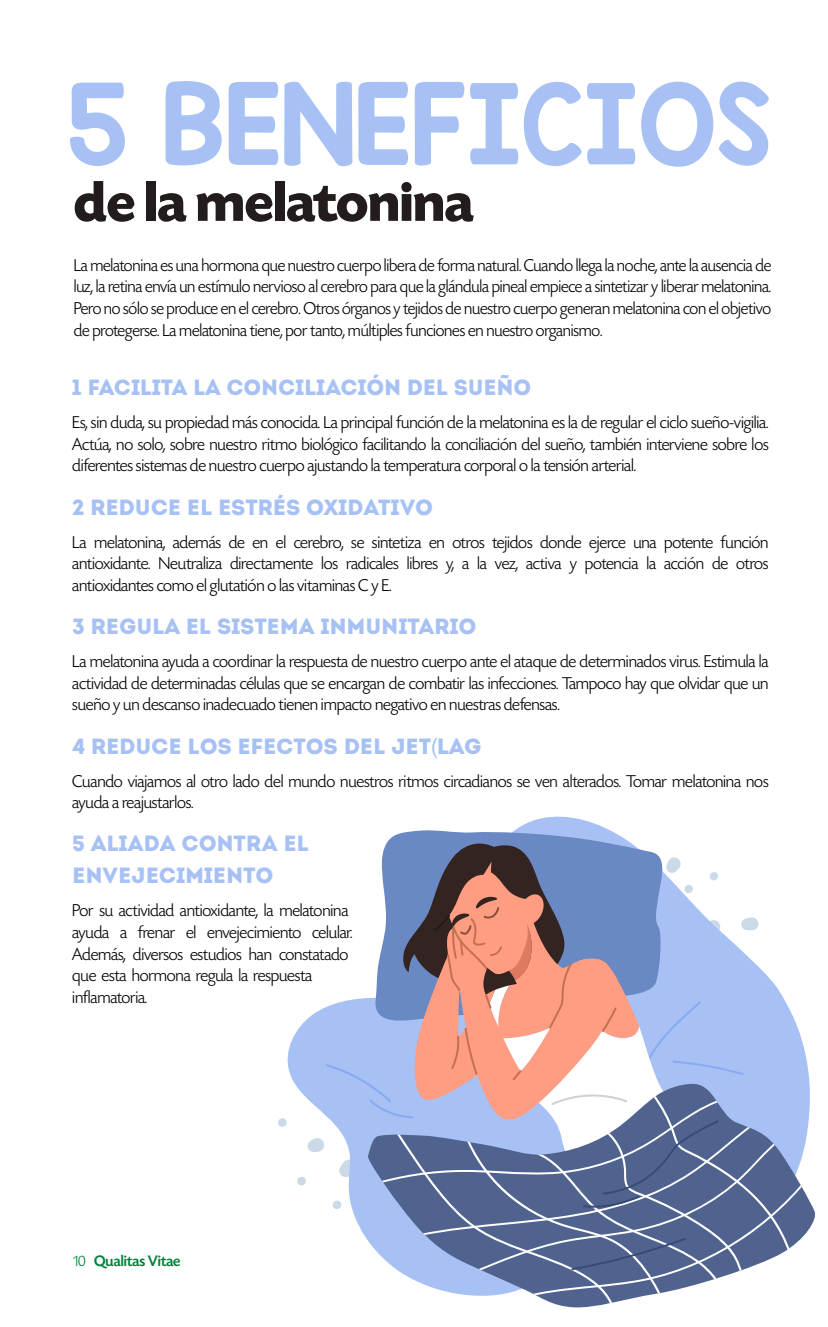
<style>
.page{position:relative;width:828px;height:1327px;background:#fff}
.page>*{position:absolute;margin:0;border:0;box-sizing:border-box;transform-origin:0 0}
.t1{font:94px "KG Red Hands";color:#a7c1f5}
.t2{font:700 57.8px "Today SHOP";color:#231c1c}
.t3{font:22px/32px "Intro";letter-spacing:-.01em;color:#a7c1f5}
.t4{font:300 18px/21.6px "Today SHOP";letter-spacing:-.01em;color:#000;text-align:justify}
.t5{font:500 16px "Today SHOP";color:#008237}
.s1{font-weight:300}
</style>
<div class="page">
<svg style="left:278px;top:1118px;width:5px;height:9px"></svg>
<svg style="left:517px;top:816px;width:293px;height:266px"></svg>
<svg style="left:391px;top:829px;width:274px;height:9px"></svg>
<svg style="left:570px;top:1082px;width:240px;height:226px;fill:#a7c1f5"></svg>
<svg style="left:793px;top:1152px;width:22px;height:150px"></svg>
<svg style="left:296px;top:838px;width:497px;height:469px"></svg>
<hr style="left:827px;top:0;width:1px;height:1327px;background:#a7c1f5">
<h1 class="t1" style="left:67px;top:62px;width:705px">5 BENEFICIOS</h1>
<h2 class="t2" style="left:74px;top:172px;width:401px">de la melatonina</h2>
<p class="t4" style="left:74px;top:255px;width:699px">La melatonina es una hormona que nuestro cuerpo libera de forma natural. Cuando llega la noche, ante la ausencia de luz, la retina envía un estímulo nervioso al cerebro para que la glándula pineal empiece a sintetizar y liberar melatonina.<br>Pero no sólo se produce en el cerebro. Otros órganos y tejidos de nuestro cuerpo generan melatonina con el objetivo de protegerse. La melatonina tiene, por tanto, múltiples funciones en nuestro organismo.</p>
<p class="t3" style="left:72px;top:371px;width:460px">1 FACILITA LA CONCILIACIÓN DEL SUEÑO</p>
<p class="t4" style="left:72px;top:412px;width:698px">Es, sin duda, su propiedad más conocida. La principal función de la melatonina es la de regular el ciclo sueño-vigilia.<br>Actúa, no solo, sobre nuestro ritmo biológico facilitando la conciliación del sueño, también interviene sobre los diferentes sistemas de nuestro cuerpo ajustando la temperatura corporal o la tensión arterial.</p>
<p class="t3" style="left:72px;top:491px;width:362px">2 REDUCE EL ESTRÉS OXIDATIVO</p>
<p class="t4" style="left:72px;top:531px;width:698px">La melatonina, además de en el cerebro, se sintetiza en otros tejidos donde ejerce una potente función antioxidante. Neutraliza directamente los radicales libres y, a la vez, activa y potencia la acción de otros antioxidantes como el glutatión o las vitaminas C y E.</p>
<p class="t3" style="left:72px;top:610px;width:406px">3 REGULA EL SISTEMA INMUNITARIO</p>
<p class="t4" style="left:72px;top:651px;width:698px">La melatonina ayuda a coordinar la respuesta de nuestro cuerpo ante el ataque de determinados virus. Estimula la actividad de determinadas células que se encargan de combatir las infecciones. Tampoco hay que olvidar que un sueño y un descanso inadecuado tienen impacto negativo en nuestras defensas.</p>
<p class="t3" style="left:72px;top:730px;width:411px">4 REDUCE LOS EFECTOS DEL JET LAG</p>
<p class="t4" style="left:72px;top:770px;width:698px">Cuando viajamos al otro lado del mundo nuestros ritmos circadianos se ven alterados. Tomar melatonina nos ayuda a reajustarlos.</p>
<p class="t3" style="left:72px;top:828px;width:238px">5 ALIADA CONTRA EL<br>ENVEJECIMIENTO</p>
<p class="t4" style="left:72px;top:900px;width:282px;text-align:left">Por su actividad antioxidante, la melatonina ayuda a frenar el envejecimiento celular.<br>Además, diversos estudios han constatado que esta hormona regula la respuesta inflamatoria.</p>
<p class="t5" style="left:73px;top:1252px;width:109px"><span class="s1">10</span> Qualitas Vitae</p>
</div>
